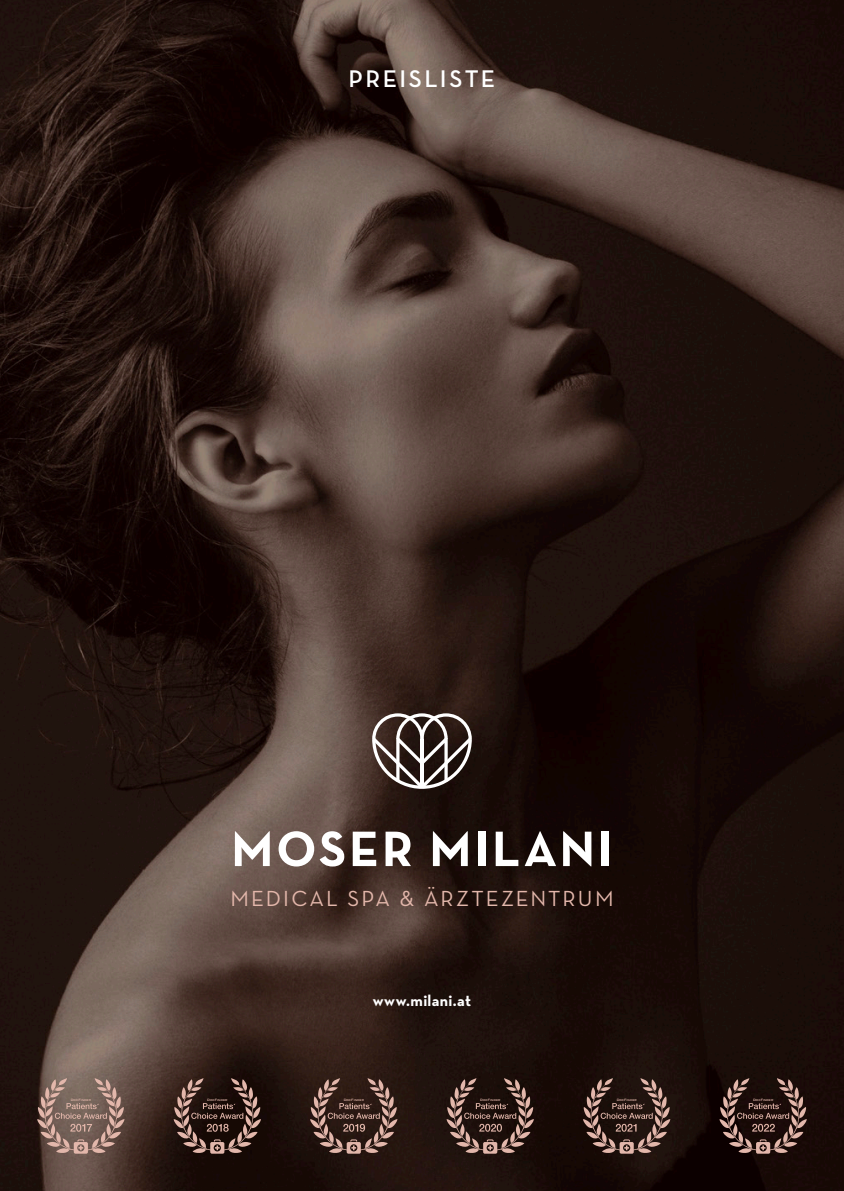
<style>
.page{position:relative;width:844px;height:1191px;background:#fff}
.page>*{position:absolute;margin:0;border:0;box-sizing:border-box;transform-origin:0 0}
.t1{font:700 50.57px "Neutra Text";letter-spacing:.055em;color:#fff}
.t2{font:24.5px "Neutra Text Demi Alt";letter-spacing:.1em;color:#fff}
.t3{font:22.22px "Neutra Text";letter-spacing:.09em;color:#e3b7ab}
.t4{font:700 15.75px "Neutra Text";letter-spacing:.02em;color:#fff}
.t5{font:3.32px "Media Gothic";color:#e3b7ab}
</style>
<div class="page">
<img style="left:0;top:0;width:843px;height:1191px">
<svg style="left:372px;top:713px;width:99px;height:76px"></svg>
<hr style="left:420px;top:739px;width:3px;height:48px;background:#fff">
<svg style="left:719px;top:1078px;width:87px;height:75px;background:#4b3530"></svg>
<svg style="left:583px;top:1078px;width:87px;height:75px;background:#4f3a34"></svg>
<svg style="left:446px;top:1078px;width:87px;height:75px;background:#4e3933"></svg>
<svg style="left:310px;top:1078px;width:87px;height:75px;background:#584038"></svg>
<svg style="left:174px;top:1078px;width:87px;height:75px;background:#4e3832"></svg>
<svg style="left:37px;top:1078px;width:87px;height:75px;background:#8a7066"></svg>
<h2 class="t2" style="left:348px;top:63px;width:148px">PREISLISTE</h2>
<h1 class="t1" style="left:231px;top:817px;width:383px">MOSER MILANI</h1>
<h3 class="t3" style="left:230px;top:884px;width:384px">MEDICAL SPA &amp; ÄRZTEZENTRUM</h3>
<h3 class="t4" style="left:373px;top:990px;width:100px">www.milani.at</h3>
<p class="t5" style="left:71px;top:1097px;width:22px">DocFinder</p>
<p class="t5" style="left:207px;top:1097px;width:22px">DocFinder</p>
<p class="t5" style="left:343px;top:1097px;width:22px">DocFinder</p>
<p class="t5" style="left:480px;top:1097px;width:22px">DocFinder</p>
<p class="t5" style="left:616px;top:1097px;width:22px">DocFinder</p>
<p class="t5" style="left:753px;top:1097px;width:22px">DocFinder</p>
</div>
